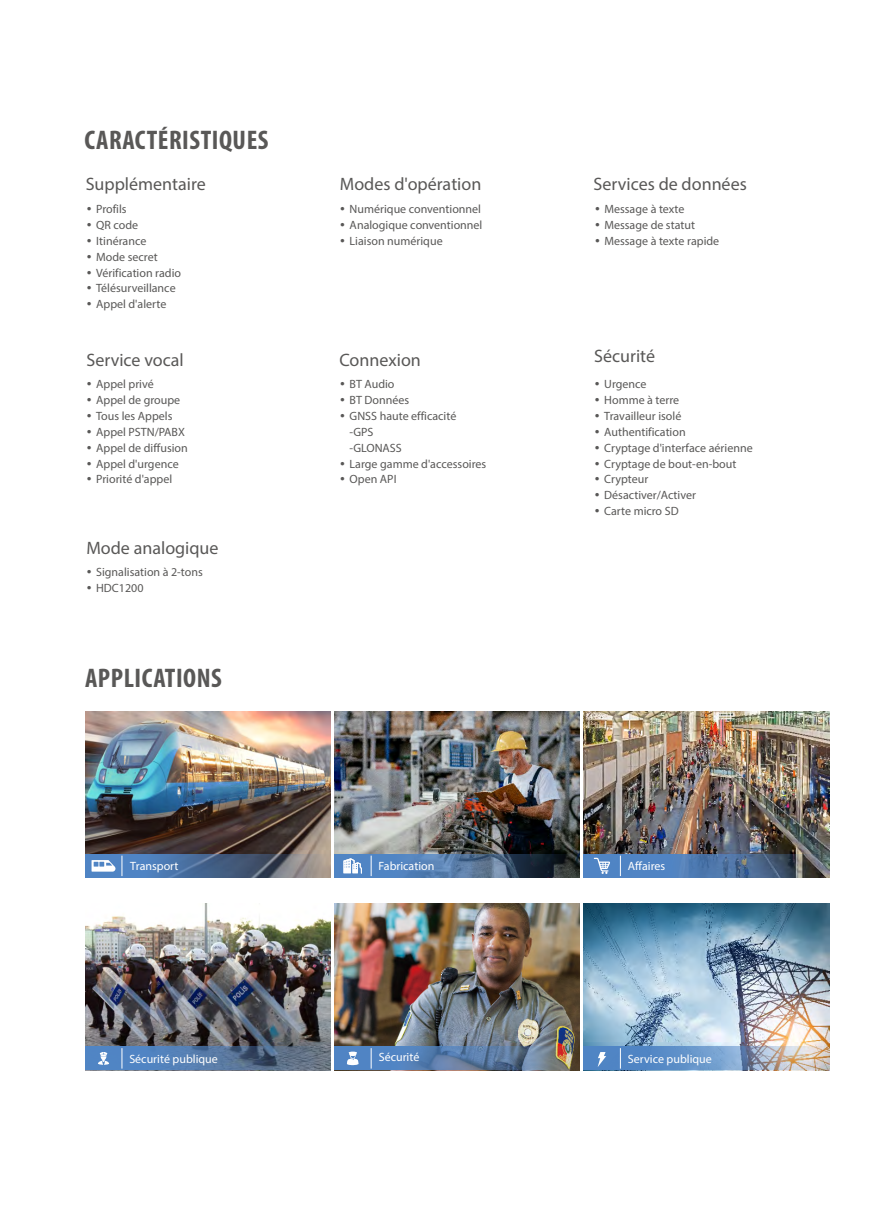
<style>
.page{position:relative;width:893px;height:1212px;background:#fff}
.page>*{position:absolute;margin:0;border:0;box-sizing:border-box;transform-origin:0 0}
.t1{font:700 condensed 27px "Myriad Pro";letter-spacing:.02em;color:#595857}
.t2{font:18px "Myriad Pro";color:#595857}
.t3{font:12px/15.9px "Myriad Pro";color:#595857}
.t4{font:12px "Myriad Pro";color:#fff}
</style>
<div class="page">
<img style="left:85px;top:711px;width:246px;height:143px">
<img style="left:334px;top:711px;width:246px;height:143px">
<img style="left:583px;top:711px;width:246px;height:143px">
<img style="left:85px;top:903px;width:246px;height:143px">
<img style="left:334px;top:903px;width:246px;height:143px">
<img style="left:583px;top:903px;width:246px;height:143px">
<svg style="left:85px;top:854px;width:246px;height:24px;background:#5b7497"></svg>
<svg style="left:92px;top:860px;width:23px;height:12px"></svg>
<svg style="left:334px;top:854px;width:246px;height:24px;background:#46668c"></svg>
<svg style="left:583px;top:854px;width:246px;height:24px;background:#4f729d"></svg>
<svg style="left:85px;top:1046px;width:246px;height:24px;background:#5577a1"></svg>
<svg style="left:334px;top:1046px;width:246px;height:24px;background:#5f7da2"></svg>
<img style="left:583px;top:1046px;width:246px;height:24px">
<svg style="left:98px;top:1052px;width:11px;height:13px"></svg>
<svg style="left:122px;top:1048px;width:1px;height:20px"></svg>
<svg style="left:122px;top:855px;width:1px;height:21px"></svg>
<svg style="left:371px;top:855px;width:1px;height:21px"></svg>
<svg style="left:371px;top:1048px;width:1px;height:20px"></svg>
<svg style="left:343px;top:858px;width:19px;height:15px"></svg>
<svg style="left:347px;top:1051px;width:12px;height:14px"></svg>
<svg style="left:620px;top:855px;width:1px;height:21px"></svg>
<svg style="left:620px;top:1048px;width:1px;height:20px"></svg>
<svg style="left:594px;top:858px;width:16px;height:16px"></svg>
<svg style="left:598px;top:1052px;width:8px;height:15px"></svg>
<h1 class="t1" style="left:85px;top:129px;width:185px">CARACTÉRISTIQUES</h1>
<h2 class="t2" style="left:86px;top:177px;width:122px">Supplémentaire</h2>
<p class="t3" style="left:96px;top:202px;width:86px">Profils<br>QR code<br>Itinérance<br>Mode secret<br>Vérification radio<br>Télésurveillance<br>Appel d'alerte</p>
<h2 class="t2" style="left:86px;top:352px;width:99px">Service vocal</h2>
<p class="t3" style="left:96px;top:377px;width:93px">Appel privé<br>Appel de groupe<br>Tous les Appels<br>Appel PSTN/PABX<br>Appel de diffusion<br>Appel d'urgence<br>Priorité d'appel</p>
<h2 class="t2" style="left:86px;top:540px;width:134px">Mode analogique</h2>
<p class="t3" style="left:96px;top:565px;width:108px">Signalisation à 2-tons<br>HDC1200</p>
<h1 class="t1" style="left:85px;top:667px;width:138px">APPLICATIONS</h1>
<p class="t4" style="left:130px;top:861px;width:50px">Transport</p>
<h2 class="t2" style="left:340px;top:177px;width:143px">Modes d'opération</h2>
<p class="t3" style="left:350px;top:202px;width:134px;text-align:justify">Numérique conventionnel Analogique conventionnel Liaison numérique</p>
<h2 class="t2" style="left:339px;top:352px;width:83px">Connexion</h2>
<p class="t3" style="left:350px;top:377px;width:138px">BT Audio<br>BT Données<br>GNSS haute efficacité<br>-GPS<br>-GLONASS<br>Large gamme d'accessoires<br>Open API</p>
<p class="t4" style="left:379px;top:861px;width:57px">Fabrication</p>
<p class="t4" style="left:129px;top:1053px;width:90px">Sécurité publique</p>
<p class="t4" style="left:379px;top:1052px;width:42px">Sécurité</p>
<h2 class="t2" style="left:594px;top:177px;width:155px">Services de données</h2>
<p class="t3" style="left:604px;top:202px;width:116px">Message à texte<br>Message de statut<br>Message à texte rapide</p>
<h2 class="t2" style="left:594px;top:348px;width:63px">Sécurité</h2>
<p class="t3" style="left:604px;top:377px;width:150px">Urgence<br>Homme à terre<br>Travailleur isolé<br>Authentification<br>Cryptage d'interface aérienne<br>Cryptage de bout-en-bout<br>Crypteur<br>Désactiver/Activer<br>Carte micro SD</p>
<p class="t4" style="left:628px;top:861px;width:39px">Affaires</p>
<p class="t4" style="left:628px;top:1053px;width:86px">Service publique</p>
</div>
